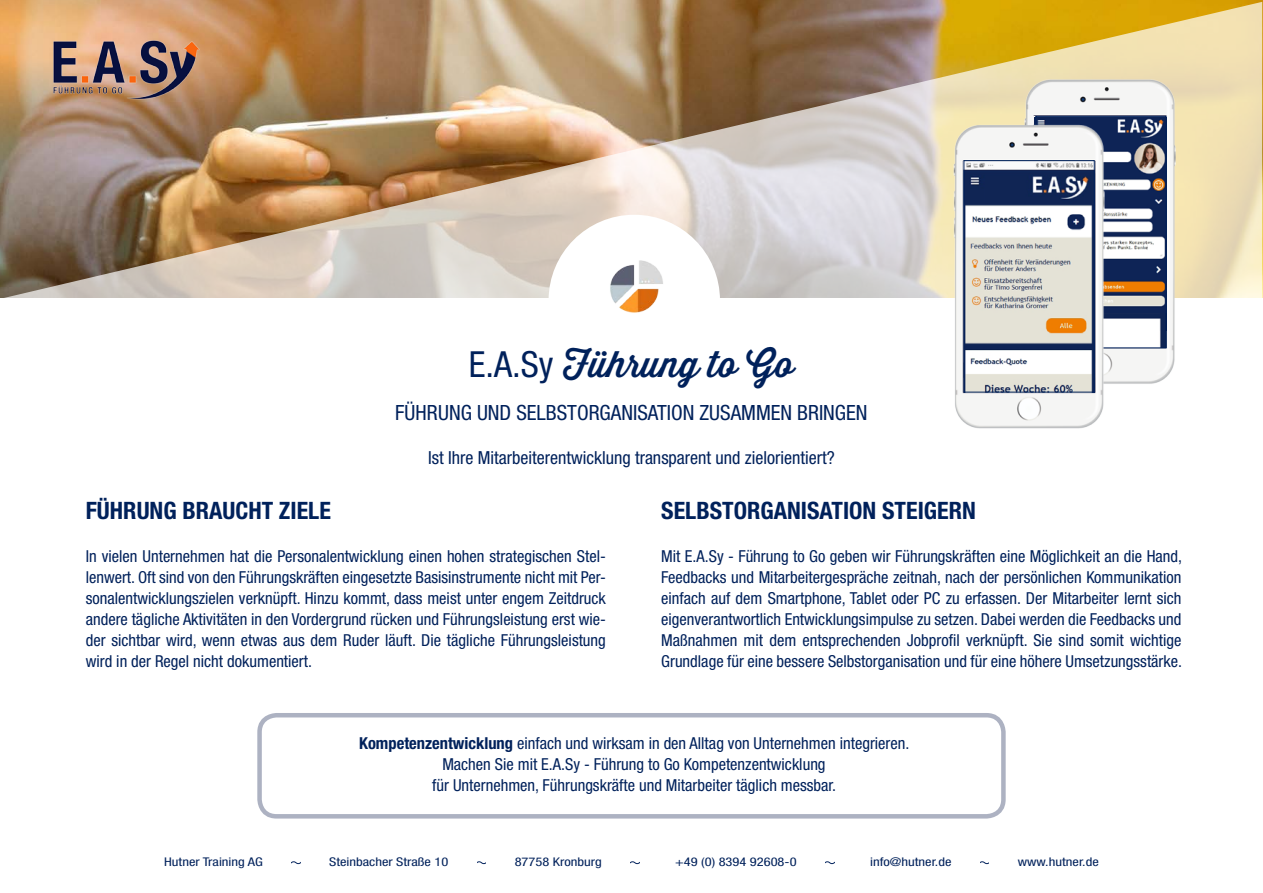
<style>
.page{position:relative;width:1263px;height:893px;background:#fff}
.page>*{position:absolute;margin:0;border:0;box-sizing:border-box;transform-origin:0 0}
.t1{font:500 36px "Thirsty Script";color:#00215b}
.t2{font:700 condensed 24px "Helvetica Neue LT Std";color:#00215b}
.t3{font:condensed 21px "Helvetica Neue LT Std";color:#00215b}
.t4{font:condensed 18px "Helvetica Neue LT Std";color:#00215b}
.t5{font:condensed 16.5px/21px "Helvetica Neue LT Std";color:#00215b;text-align:justify}
.t6{font:condensed 12px "Helvetica Neue LT Std";color:#00215b;scale:1.2 1}
.s1{font-family:"Helvetica Neue LT Std";font-weight:400;font-stretch:condensed}
.s2{font-weight:700}
</style>
<div class="page">
<img style="left:1px;top:2px;width:1261px;height:296px">
<div style="left:549px;top:215px;width:171px;height:171px;background:#fff;border-radius:50%"></div>
<svg style="left:292px;top:861px;width:8px;height:3px"></svg>
<svg style="left:477px;top:861px;width:9px;height:3px"></svg>
<svg style="left:631px;top:861px;width:8px;height:3px"></svg>
<svg style="left:825px;top:861px;width:9px;height:3px"></svg>
<svg style="left:980px;top:861px;width:9px;height:3px"></svg>
<div style="left:257px;top:713px;width:749px;height:105px;border:4px solid #adb2c2;border-radius:17px"></div>
<img style="left:17px;top:17px;width:206px;height:103px">
<img style="left:610px;top:260px;width:53px;height:53px">
<img style="left:1008px;top:62px;width:188px;height:322px">
<img style="left:1123px;top:313px;width:41px;height:19px">
<img style="left:1123px;top:332px;width:41px;height:14px">
<img style="left:1123px;top:118px;width:41px;height:195px">
<div style="left:1035px;top:116px;width:131px;height:232px;border:1px solid #00215b"></div>
<img style="left:935px;top:102px;width:188px;height:327px">
<img style="left:965px;top:162px;width:128px;height:43px">
<img style="left:965px;top:205px;width:128px;height:185px">
<div style="left:963px;top:160px;width:132px;height:232px;border:1px solid #00215b"></div>
<svg style="left:1148px;top:244px;width:2px;height:10px"></svg>
<h1 class="t1" style="left:469px;top:338px;width:327px"><span class="s1">E.A.Sy</span> Führung to Go</h1>
<p class="t3" style="left:395px;top:401px;width:474px">FÜHRUNG UND SELBSTORGANISATION ZUSAMMEN BRINGEN</p>
<p class="t4" style="left:428px;top:447px;width:408px">Ist Ihre Mitarbeiterentwicklung transparent und zielorientiert?</p>
<h2 class="t2" style="left:86px;top:496px;width:247px">FÜHRUNG BRAUCHT ZIELE</h2>
<p class="t5" style="left:86px;top:545px;width:522px">In vielen Unternehmen hat die Personalentwicklung einen hohen strategischen Stel&shy;lenwert. Oft sind von den Führungskräften eingesetzte Basisinstrumente nicht mit Per&shy;sonalentwicklungszielen verknüpft. Hinzu kommt, dass meist unter engem Zeitdruck andere tägliche Aktivitäten in den Vordergrund rücken und Führungsleistung erst wie&shy;der sichtbar wird, wenn etwas aus dem Ruder läuft. Die tägliche Führungsleistung wird in der Regel nicht dokumentiert.</p>
<h2 class="t2" style="left:661px;top:496px;width:316px">SELBSTORGANISATION STEIGERN</h2>
<p class="t5" style="left:661px;top:545px;width:522px">Mit E.A.Sy - Führung to Go geben wir Führungskräften eine Möglichkeit an die Hand, Feedbacks und Mitarbeitergespräche zeitnah, nach der persönlichen Kommunikation einfach auf dem Smartphone, Tablet oder PC zu erfassen. Der Mitarbeiter lernt sich eigenverantwortlich Entwicklungsimpulse zu setzen. Dabei werden die Feedbacks und Maßnahmen mit dem entsprechenden Jobprofil verknüpft. Sie sind somit wichtige Grundlage für eine bessere Selbstorganisation und für eine höhere Umsetzungsstärke.</p>
<p class="t5" style="left:359px;top:732px;width:552px;text-align:center"><span class="s2">Kompetenzentwicklung</span> einfach und wirksam in den Alltag von Unternehmen integrieren.<br>Machen Sie mit E.A.Sy - Führung to Go Kompetenzentwicklung<br>für Unternehmen, Führungskräfte und Mitarbeiter täglich messbar.</p>
<p class="t6" style="left:164px;top:855px;width:84px">Hutner Training AG</p>
<p class="t6" style="left:329px;top:855px;width:101px">Steinbacher Straße 10</p>
<p class="t6" style="left:515px;top:855px;width:74px">87758 Kronburg</p>
<p class="t6" style="left:675px;top:855px;width:103px">+49 (0) 8394 92608-0</p>
<p class="t6" style="left:870px;top:855px;width:69px">info@hutner.de</p>
<p class="t6" style="left:1018px;top:855px;width:69px">www.hutner.de</p>
</div>
